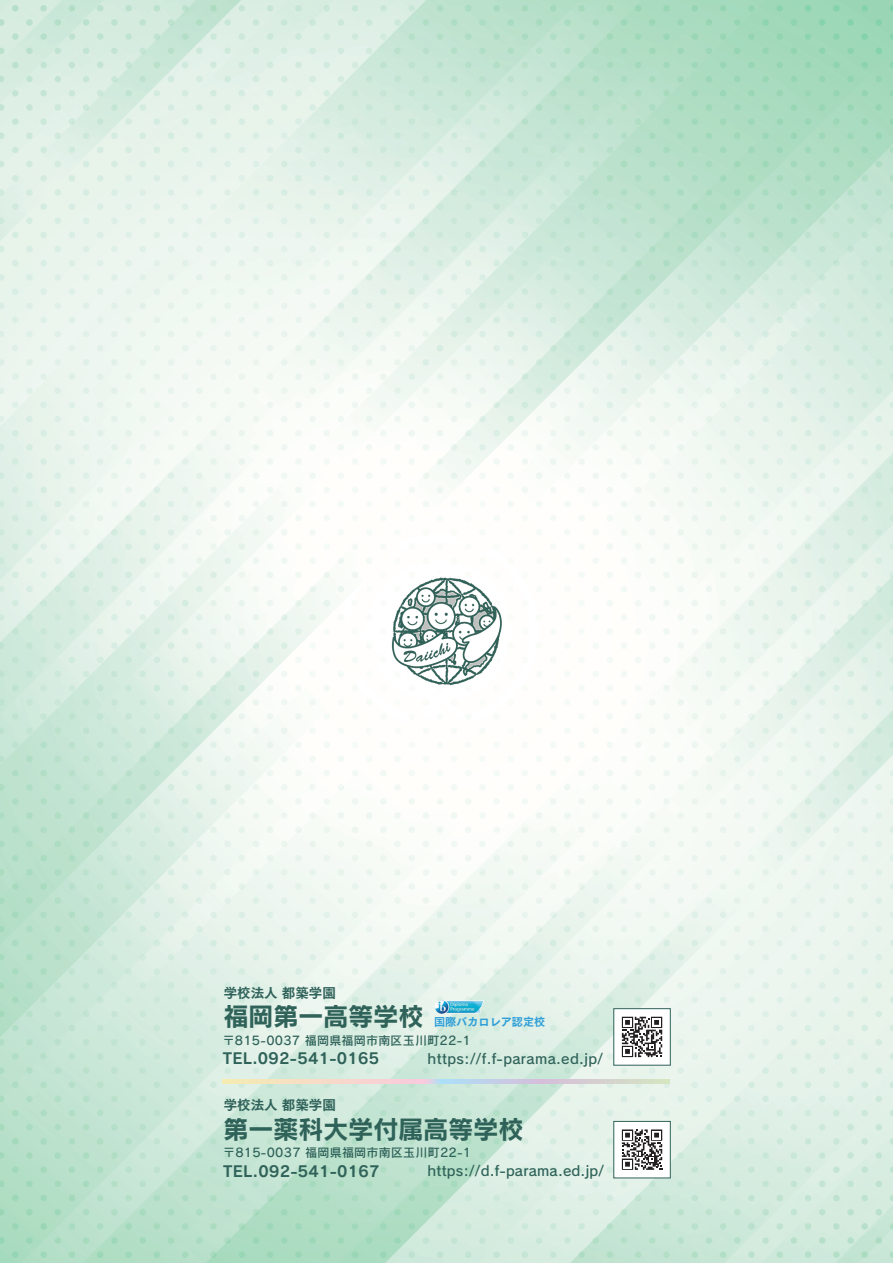
<style>
.page{position:relative;width:893px;height:1263px;background:#fff}
.page>*{position:absolute;margin:0;border:0;box-sizing:border-box;transform-origin:0 0}
.t1{font:25.5px "Rodin Pro B";letter-spacing:-.02em;color:#2f6259}
.t2{font:15px "Rodin Pro B";letter-spacing:.02em;color:#2f6259}
.t3{font:13.95px "Rodin Pro DB";letter-spacing:.015em;color:#2f6259}
.t4{font:13.5px "Tsuku Go Pro E";color:#2f6259}
.t5{font:12px "Rodin Pro DB";letter-spacing:.02em;color:#2f6259}
.t6{font:11.1px "Tsuku Go Pro E";letter-spacing:-.005em;color:#2d9ed8}
</style>
<div class="page">
<img style="left:0;top:0;width:893px;height:1263px">
<div style="left:614px;top:1121px;width:56px;height:57px;background:#fff"></div>
<div style="left:613px;top:1121px;width:58px;height:57px;border:1px solid #2f6259"></div>
<svg style="left:622px;top:1129px;width:40px;height:41px"></svg>
<div style="left:614px;top:1009px;width:56px;height:56px;background:#fff"></div>
<div style="left:613px;top:1008px;width:58px;height:57px;border:1px solid #2f6259"></div>
<svg style="left:622px;top:1017px;width:40px;height:40px"></svg>
<svg style="left:223px;top:1079px;width:446px;height:5px"></svg>
<img style="left:434px;top:999px;width:49px;height:16px">
<img style="left:367px;top:567px;width:156px;height:120px">
<p class="t4" style="left:224px;top:980px;width:114px">学校法人 都築学園</p>
<h1 class="t1" style="left:223px;top:999px;width:202px">福岡第一高等学校</h1>
<p class="t6" style="left:434px;top:1012px;width:113px">国際バカロレア認定校</p>
<p class="t5" style="left:223px;top:1032px;width:250px">〒815-0037 福岡県福岡市南区玉川町22-1</p>
<p class="t2" style="left:223px;top:1048px;width:158px">TEL.092-541-0165</p>
<p class="t3" style="left:428px;top:1049px;width:177px">https://f.f-parama.ed.jp/</p>
<p class="t4" style="left:224px;top:1093px;width:114px">学校法人 都築学園</p>
<h1 class="t1" style="left:223px;top:1112px;width:302px">第一薬科大学付属高等学校</h1>
<p class="t5" style="left:223px;top:1145px;width:250px">〒815-0037 福岡県福岡市南区玉川町22-1</p>
<p class="t2" style="left:223px;top:1161px;width:158px">TEL.092-541-0167</p>
<p class="t3" style="left:428px;top:1161px;width:178px">https://d.f-parama.ed.jp/</p>
</div>
